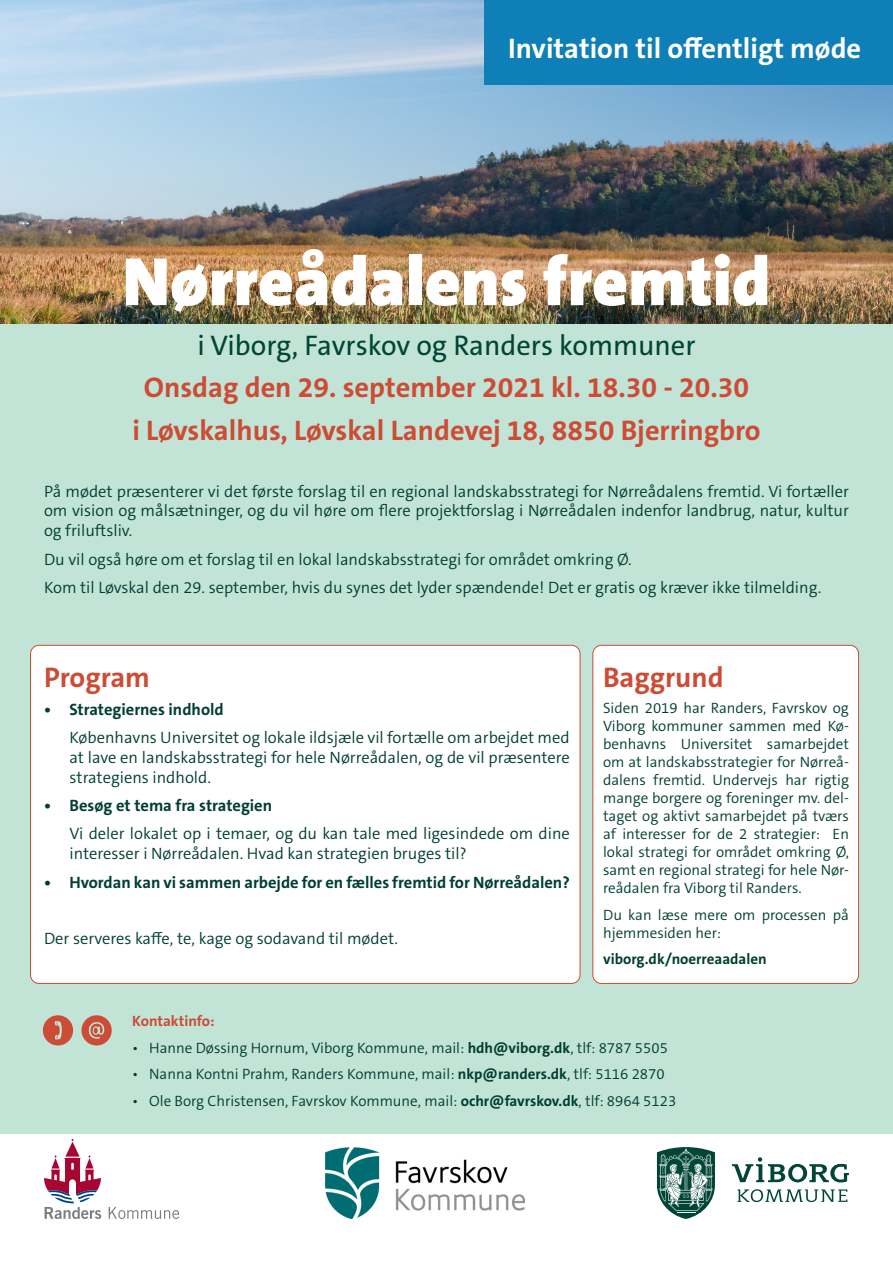
<style>
.page{position:relative;width:893px;height:1263px;background:#fff}
.page>*{position:absolute;margin:0;border:0;box-sizing:border-box;transform-origin:0 0}
.Rubrik_-_H1{font:900 69px "The Sans C5";color:#fff}
.Overskrift_-_H2{font:700 28.5px "The Sans C5";color:#cc4c35}
.Overskrift_-_H2-2{font:28.5px "The Sans C5";color:#004536}
.Rubrik_-_H1-2{font:700 28.5px "The Sans C5";color:#fff}
.Brødtekst_-_P{font:300 16.5px/19.8px "The Sans C5";color:#003e32;text-align:justify}
.Bullet_-_P{font:300 16.5px/19.8px "The Sans C5";color:#003e32;text-align:justify}
.Bullet_-_P-2{font:700 16.5px "The Sans C5";color:#003e32}
.Brødtekst_-_P-2{font:300 15px/18px "The Sans C5";color:#003e32;text-align:justify}
.Brødtekst_-_P-3{font:700 15px "The Sans C5";color:#003e32}
.Brødtekst_-_P-4{font:700 15px "The Sans C5";color:#cc4c35}
.s1{font-weight:700}
</style>
<div class="page">
<div style="left:0;top:323px;width:893px;height:810px;background:#c2e4d6"></div>
<img style="left:0;top:0;width:893px;height:323px">
<svg style="left:81px;top:1015px;width:31px;height:30px"></svg>
<svg style="left:43px;top:1015px;width:30px;height:30px"></svg>
<div style="left:31px;top:645px;width:549px;height:338px;background:#fff;border-radius:9px"></div>
<div style="left:593px;top:645px;width:266px;height:338px;background:#fff;border-radius:9px"></div>
<div style="left:592px;top:645px;width:267px;height:339px;border:1px solid #cc4c35;border-radius:9px"></div>
<div style="left:485px;top:0;width:408px;height:84px;background:#0f7fb7"></div>
<svg style="left:732px;top:1157px;width:117px;height:25px"></svg>
<svg style="left:737px;top:1189px;width:110px;height:13px"></svg>
<svg style="left:657px;top:1147px;width:58px;height:72px"></svg>
<img style="left:325px;top:1147px;width:200px;height:72px">
<svg style="left:44px;top:1139px;width:57px;height:80px"></svg>
<svg style="left:109px;top:1207px;width:70px;height:12px"></svg>
<h1 class="Rubrik_-_H1-2" style="left:508px;top:30px;width:355px">Invitation til offentligt møde</h1>
<h1 class="Rubrik_-_H1" style="left:123px;top:237px;width:649px">Nørreådalens fremtid</h1>
<h2 class="Overskrift_-_H2-2" style="left:197px;top:327px;width:500px">i Viborg, Favrskov og Randers kommuner</h2>
<h2 class="Overskrift_-_H2" style="left:144px;top:369px;width:607px">Onsdag den 29. september 2021 kl. 18.30 - 20.30</h2>
<h2 class="Overskrift_-_H2" style="left:132px;top:412px;width:630px">i Løvskalhus, Løvskal Landevej 18, 8850 Bjerringbro</h2>
<p class="Brødtekst_-_P" style="left:44px;top:481px;width:806px">På mødet præsenterer vi det første forslag til en regional landskabsstrategi for Nørreådalens fremtid. Vi fortæller om vision og målsætninger, og du vil høre om flere projektforslag i Nørreådalen indenfor landbrug, natur, kultur og friluftsliv.</p>
<p class="Brødtekst_-_P" style="left:44px;top:549px;width:589px">Du vil også høre om et forslag til en lokal landskabsstrategi for området omkring Ø.</p>
<p class="Brødtekst_-_P" style="left:44px;top:578px;width:779px">Kom til Løvskal den 29. september, hvis du synes det lyder spændende! Det er gratis og kræver ikke tilmelding.</p>
<h2 class="Overskrift_-_H2" style="left:44px;top:659px;width:107px">Program</h2>
<p class="Bullet_-_P-2" style="left:44px;top:699px;width:181px">• Strategiernes indhold</p>
<p class="Bullet_-_P" style="left:70px;top:728px;width:502px">Københavns Universitet og lokale ildsjæle vil fortælle om arbejdet med at lave en landskabsstrategi for hele Nørreådalen, og de vil præsentere strategiens indhold.</p>
<p class="Bullet_-_P-2" style="left:44px;top:795px;width:230px">• Besøg et tema fra strategien</p>
<p class="Bullet_-_P" style="left:70px;top:824px;width:502px">Vi deler lokalet op i temaer, og du kan tale med ligesindede om dine interesser i Nørreådalen. Hvad kan strategien bruges til?</p>
<p class="Bullet_-_P-2" style="left:44px;top:871px;width:527px">• Hvordan kan vi sammen arbejde for en fælles fremtid for Nørreådalen?</p>
<p class="Brødtekst_-_P" style="left:44px;top:929px;width:355px">Der serveres kaffe, te, kage og sodavand til mødet.</p>
<h2 class="Overskrift_-_H2" style="left:603px;top:659px;width:122px">Baggrund</h2>
<p class="Brødtekst_-_P-2" style="left:603px;top:699px;width:247px">Siden 2019 har Randers, Favrskov og Viborg kommuner sammen med Kø&shy;benhavns Universitet samarbejdet om at landskabsstrategier for Nørreå&shy;dalens fremtid. Undervejs har rigtig mange borgere og foreninger mv. del&shy;taget og aktivt samarbejdet på tværs af interesser for de 2 strategier: En lokal strategi for området omkring Ø, samt en regional strategi for hele Nør&shy;reådalen fra Viborg til Randers.</p>
<p class="Brødtekst_-_P-2" style="left:603px;top:906px;width:247px">Du kan læse mere om processen på hjemmesiden her:</p>
<p class="Brødtekst_-_P-3" style="left:603px;top:949px;width:165px">viborg.dk/noerreaadalen</p>
<p class="Brødtekst_-_P-4" style="left:132px;top:1012px;width:84px">Kontaktinfo:</p>
<p class="Brødtekst_-_P-2" style="left:132px;top:1039px;width:537px">• Hanne Døssing Hornum, Viborg Kommune, mail: <span class="s1">hdh@viborg.dk</span>, tlf: 8787 5505</p>
<p class="Brødtekst_-_P-2" style="left:132px;top:1065px;width:534px">• Nanna Kontni Prahm, Randers Kommune, mail: <span class="s1">nkp@randers.dk</span>, tlf: 5116 2870</p>
<p class="Brødtekst_-_P-2" style="left:132px;top:1092px;width:545px">• Ole Borg Christensen, Favrskov Kommune, mail: <span class="s1">ochr@favrskov.dk</span>, tlf: 8964 5123</p>
</div>
